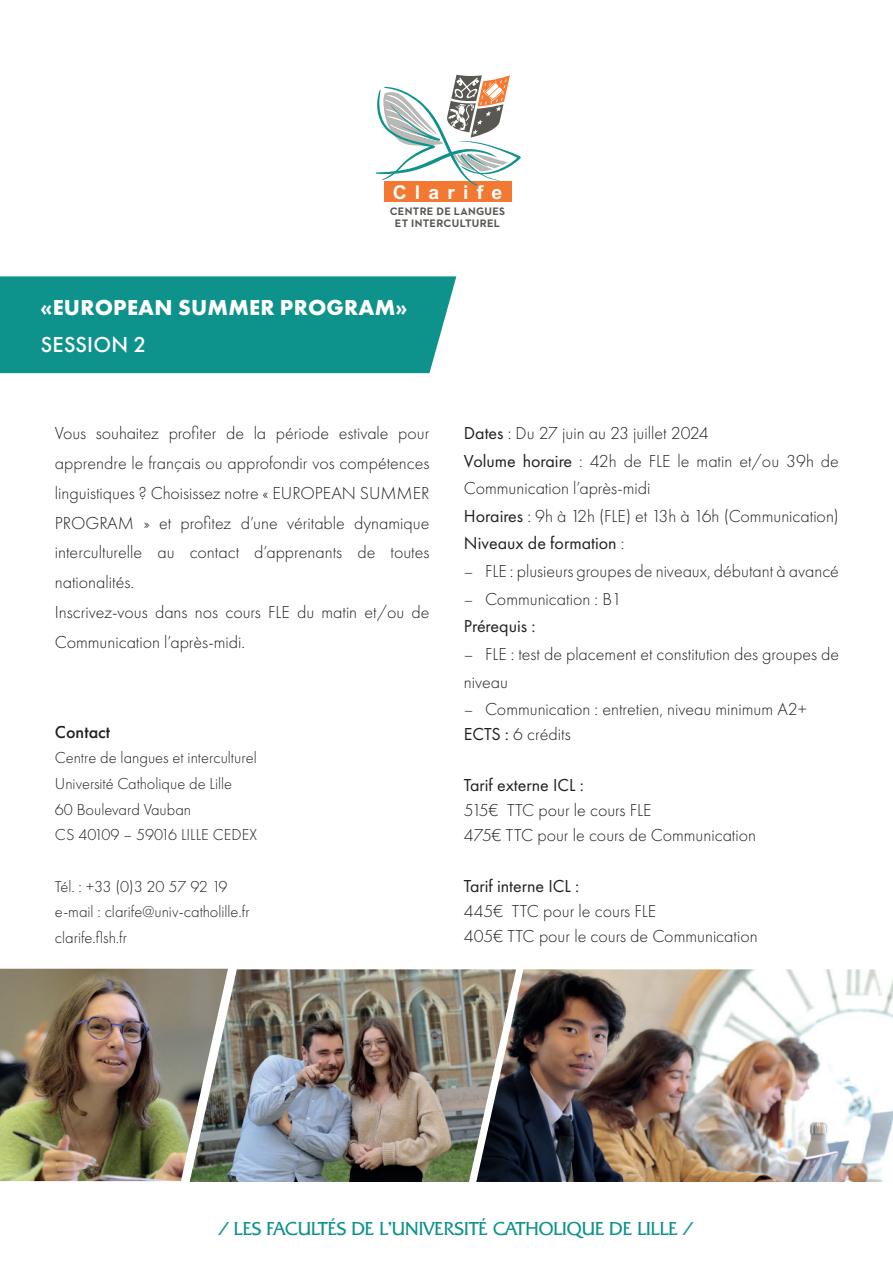
<style>
.page{position:relative;width:893px;height:1263px;background:#fff}
.page>*{position:absolute;margin:0;border:0;box-sizing:border-box;transform-origin:0 0}
.t1{font:700 22.5px "Futura PT";letter-spacing:.01em;color:#fff}
.t2{font:500 22.5px "Futura PT";letter-spacing:.01em;color:#fff}
.t3{font:700 19.05px "Arial";letter-spacing:.42em;color:#fff}
.t4{font:300 18px/29.8px "Futura PT";color:#231f20}
.t5{font:300 18px "Quadrat Serial";color:#0e928c}
.t6{font:18px "Futura PT";color:#231f20}
.t7{font:500 18px "Futura PT";color:#231f20}
.t8{font:300 16.5px/25.7px "Futura PT";color:#231f20}
.t9{font:700 11.1px/12.3px "Neutraface 2 Text";letter-spacing:.025em;color:#585752;text-align:center}
.s1{font-weight:400}
</style>
<div class="page">
<div style="left:0;top:276px;width:456px;height:97px;background:#0e928c"></div>
<div style="left:384px;top:182px;width:127px;height:20px;background:#f37932"></div>
<svg style="left:376px;top:74px;width:145px;height:112px"></svg>
<img style="left:0;top:969px;width:190px;height:212px">
<img style="left:190px;top:969px;width:286px;height:213px">
<img style="left:476px;top:969px;width:417px;height:213px">
<p class="t3" style="left:393px;top:181px;width:111px">Clarife</p>
<p class="t9" style="left:390px;top:205px;width:117px">CENTRE DE LANGUES<br>ET INTERCULTUREL</p>
<p class="t1" style="left:41px;top:294px;width:368px">«EUROPEAN SUMMER PROGRAM»</p>
<p class="t2" style="left:41px;top:331px;width:107px">SESSION 2</p>
<p class="t4" style="left:55px;top:419px;width:376px">Vous souhaitez profiter de la période estivale pour apprendre le français ou approfondir vos compétences linguistiques ? Choisissez notre « EUROPEAN SUMMER PROGRAM » et profitez d’une véritable dynamique interculturelle au contact d’apprenants de toutes nationalités.<br>Inscrivez-vous dans nos cours FLE du matin et/ou de Communication l’après-midi.</p>
<p class="t7" style="left:55px;top:721px;width:57px">Contact</p>
<p class="t8" style="left:55px;top:746px;width:204px">Centre de langues et interculturel<br>Université Catholique de Lille<br>60 Boulevard Vauban<br>CS 40109 – 59016 LILLE CEDEX</p>
<p class="t8" style="left:55px;top:874px;width:196px">Tél. : +33 (0)3 20 57 92 19 e-mail : clarife@univ-catholille.fr clarife.flsh.fr</p>
<p class="t4" style="left:464px;top:421px;width:377px;line-height:27.6px"><span class="s1">Dates</span> : Du 27 juin au 23 juillet 2024<br><span class="s1">Volume horaire</span> : 42h de FLE le matin et/ou 39h de Communication l’après-midi<br><span class="s1">Horaires</span> : 9h à 12h (FLE) et 13h à 16h (Communication)<br><span class="s1">Niveaux de formation</span> :</p>
<p class="t4" style="left:464px;top:557px;width:377px">– FLE : plusieurs groupes de niveaux, débutant à avancé</p>
<p class="t4" style="left:464px;top:585px;width:159px">– Communication : B1</p>
<p class="t6" style="left:464px;top:619px;width:73px">Prérequis :</p>
<p class="t4" style="left:464px;top:641px;width:377px;line-height:27.6px">– FLE : test de placement et constitution des groupes de niveau</p>
<p class="t4" style="left:464px;top:698px;width:344px;line-height:25.2px">– Communication : entretien, niveau minimum A2+<br><span class="s1">ECTS :</span> 6 crédits</p>
<p class="t6" style="left:464px;top:777px;width:121px">Tarif externe ICL :</p>
<p class="t4" style="left:464px;top:799px;width:294px;line-height:25.2px">515€ TTC pour le cours FLE<br>475€ TTC pour le cours de Communication</p>
<p class="t6" style="left:464px;top:878px;width:117px">Tarif interne ICL :</p>
<p class="t4" style="left:464px;top:899px;width:295px;line-height:25.2px">445€ TTC pour le cours FLE<br>405€ TTC pour le cours de Communication</p>
<p class="t5" style="left:219px;top:1218px;width:476px">/ LES FACULTÉS DE L’UNIVERSITÉ CATHOLIQUE DE LILLE /</p>
</div>
